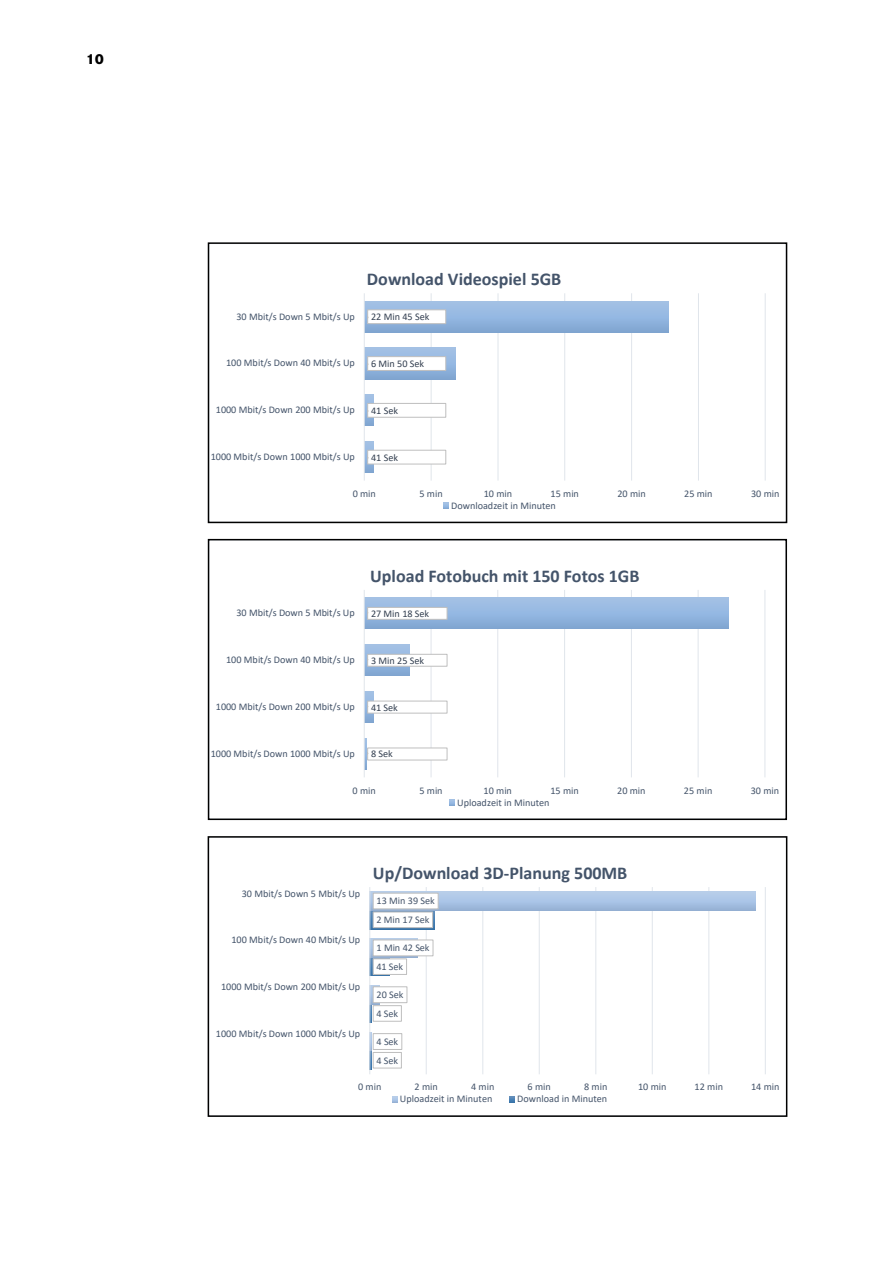
<style>
.page{position:relative;width:893px;height:1263px;background:#fff}
.page>*{position:absolute;margin:0;border:0;box-sizing:border-box;transform-origin:0 0}
.t1{font:700 18px "Calibri";color:#44546a}
.t2{font:800 15px "Corporate S Pro";color:#000}
.t3{font:10.2px "Calibri";color:#44546a}
.t4{font:10.2px "Calibri";color:#333f50}
</style>
<div class="page">
<hr style="left:431px;top:293px;width:1px;height:188px;background:#e0e5eb">
<hr style="left:498px;top:293px;width:1px;height:188px;background:#e0e5eb">
<hr style="left:564px;top:293px;width:1px;height:188px;background:#e0e5eb">
<hr style="left:631px;top:293px;width:1px;height:188px;background:#e0e5eb">
<hr style="left:698px;top:293px;width:1px;height:188px;background:#e0e5eb">
<hr style="left:765px;top:293px;width:1px;height:188px;background:#e0e5eb">
<svg style="left:365px;top:441px;width:8px;height:32px"></svg>
<svg style="left:365px;top:395px;width:8px;height:31px"></svg>
<svg style="left:365px;top:348px;width:91px;height:31px;background:#92b4dc"></svg>
<svg style="left:365px;top:301px;width:303px;height:31px;background:#93b5de"></svg>
<hr style="left:364px;top:293px;width:1px;height:188px;background:#e0e5eb">
<svg style="left:367px;top:449px;width:80px;height:16px"></svg>
<svg style="left:367px;top:403px;width:80px;height:15px"></svg>
<svg style="left:367px;top:356px;width:80px;height:15px"></svg>
<svg style="left:367px;top:309px;width:80px;height:15px"></svg>
<svg style="left:443px;top:503px;width:6px;height:5px"></svg>
<div style="left:208px;top:242px;width:579px;height:281px;border:2px solid #000"></div>
<hr style="left:431px;top:590px;width:1px;height:187px;background:#e0e5eb">
<hr style="left:497px;top:590px;width:1px;height:187px;background:#e0e5eb">
<hr style="left:564px;top:590px;width:1px;height:187px;background:#e0e5eb">
<hr style="left:631px;top:590px;width:1px;height:187px;background:#e0e5eb">
<hr style="left:698px;top:590px;width:1px;height:187px;background:#e0e5eb">
<hr style="left:764px;top:590px;width:1px;height:187px;background:#e0e5eb">
<svg style="left:365px;top:738px;width:1px;height:32px"></svg>
<svg style="left:365px;top:691px;width:8px;height:32px"></svg>
<svg style="left:365px;top:645px;width:45px;height:31px"></svg>
<svg style="left:365px;top:598px;width:364px;height:31px;background:#93b5de"></svg>
<hr style="left:364px;top:590px;width:1px;height:187px;background:#e0e5eb">
<svg style="left:367px;top:747px;width:81px;height:14px"></svg>
<svg style="left:367px;top:700px;width:81px;height:14px"></svg>
<svg style="left:367px;top:653px;width:81px;height:14px"></svg>
<svg style="left:367px;top:607px;width:81px;height:13px"></svg>
<svg style="left:449px;top:800px;width:6px;height:5px"></svg>
<div style="left:208px;top:539px;width:579px;height:281px;border:2px solid #000"></div>
<hr style="left:426px;top:887px;width:1px;height:187px;background:#e0e5eb">
<hr style="left:482px;top:887px;width:1px;height:187px;background:#e0e5eb">
<hr style="left:539px;top:887px;width:1px;height:187px;background:#e0e5eb">
<hr style="left:595px;top:887px;width:1px;height:187px;background:#e0e5eb">
<hr style="left:652px;top:887px;width:1px;height:187px;background:#e0e5eb">
<hr style="left:708px;top:887px;width:1px;height:187px;background:#e0e5eb">
<hr style="left:765px;top:887px;width:1px;height:187px;background:#e0e5eb">
<svg style="left:370px;top:1004px;width:2px;height:19px"></svg>
<svg style="left:370px;top:957px;width:19px;height:19px"></svg>
<svg style="left:370px;top:910px;width:64px;height:19px"></svg>
<svg style="left:370px;top:1032px;width:2px;height:37px"></svg>
<svg style="left:370px;top:985px;width:9px;height:19px"></svg>
<svg style="left:370px;top:938px;width:48px;height:19px"></svg>
<svg style="left:370px;top:892px;width:385px;height:18px;background:#a9c2e3"></svg>
<hr style="left:369px;top:887px;width:1px;height:187px;background:#e0e5eb">
<div style="left:373px;top:1052px;width:29px;height:16px;background:#fff;border:1px solid #bfbfbf"></div>
<div style="left:373px;top:1005px;width:29px;height:17px;border:1px solid #bfbfbf"></div>
<div style="left:373px;top:958px;width:34px;height:17px;background:#fff;border:1px solid #bfbfbf"></div>
<div style="left:373px;top:912px;width:60px;height:16px;background:#fff;border:1px solid #bfbfbf"></div>
<div style="left:373px;top:1033px;width:29px;height:17px;border:1px solid #bfbfbf"></div>
<div style="left:373px;top:987px;width:34px;height:16px;background:#fff"></div>
<div style="left:373px;top:986px;width:34px;height:17px;border:1px solid #bfbfbf"></div>
<div style="left:373px;top:940px;width:60px;height:16px;background:#fff"></div>
<div style="left:373px;top:939px;width:60px;height:17px;border:1px solid #bfbfbf"></div>
<div style="left:373px;top:893px;width:66px;height:16px;background:#fff;border:1px solid #bfbfbf"></div>
<svg style="left:392px;top:1097px;width:6px;height:5px"></svg>
<svg style="left:509px;top:1097px;width:6px;height:5px"></svg>
<div style="left:208px;top:836px;width:579px;height:281px;border:2px solid #000"></div>
<h2 class="t2" style="left:86px;top:47px;width:20px">10</h2>
<p class="t3" style="left:236px;top:309px;width:120px">30 Mbit/s Down 5 Mbit/s Up</p>
<p class="t1" style="left:367px;top:266px;width:196px">Download Videospiel 5GB</p>
<p class="t4" style="left:371px;top:310px;width:60px">22 Min 45 Sek</p>
<p class="t3" style="left:226px;top:356px;width:130px">100 Mbit/s Down 40 Mbit/s Up</p>
<p class="t4" style="left:371px;top:356px;width:55px">6 Min 50 Sek</p>
<p class="t3" style="left:216px;top:403px;width:141px">1000 Mbit/s Down 200 Mbit/s Up</p>
<p class="t3" style="left:211px;top:449px;width:146px">1000 Mbit/s Down 1000 Mbit/s Up</p>
<p class="t4" style="left:371px;top:403px;width:28px">41 Sek</p>
<p class="t4" style="left:371px;top:450px;width:28px">41 Sek</p>
<p class="t3" style="left:353px;top:486px;width:25px">0 min</p>
<p class="t3" style="left:419px;top:486px;width:25px">5 min</p>
<p class="t3" style="left:484px;top:486px;width:30px">10 min</p>
<p class="t3" style="left:551px;top:486px;width:30px">15 min</p>
<p class="t3" style="left:617px;top:486px;width:30px">20 min</p>
<p class="t3" style="left:684px;top:486px;width:30px">25 min</p>
<p class="t3" style="left:751px;top:486px;width:30px">30 min</p>
<p class="t3" style="left:451px;top:498px;width:106px">Downloadzeit in Minuten</p>
<p class="t1" style="left:370px;top:563px;width:271px">Upload Fotobuch mit 150 Fotos 1GB</p>
<p class="t3" style="left:236px;top:606px;width:120px">30 Mbit/s Down 5 Mbit/s Up</p>
<p class="t4" style="left:371px;top:606px;width:60px">27 Min 18 Sek</p>
<p class="t3" style="left:226px;top:653px;width:130px">100 Mbit/s Down 40 Mbit/s Up</p>
<p class="t4" style="left:371px;top:653px;width:55px">3 Min 25 Sek</p>
<p class="t3" style="left:216px;top:699px;width:141px">1000 Mbit/s Down 200 Mbit/s Up</p>
<p class="t4" style="left:371px;top:700px;width:28px">41 Sek</p>
<p class="t3" style="left:211px;top:746px;width:146px">1000 Mbit/s Down 1000 Mbit/s Up</p>
<p class="t4" style="left:371px;top:747px;width:23px">8 Sek</p>
<p class="t3" style="left:353px;top:783px;width:25px">0 min</p>
<p class="t3" style="left:419px;top:783px;width:25px">5 min</p>
<p class="t3" style="left:484px;top:783px;width:30px">10 min</p>
<p class="t3" style="left:550px;top:783px;width:30px">15 min</p>
<p class="t3" style="left:617px;top:783px;width:30px">20 min</p>
<p class="t3" style="left:684px;top:783px;width:30px">25 min</p>
<p class="t3" style="left:751px;top:783px;width:30px">30 min</p>
<p class="t3" style="left:457px;top:795px;width:94px">Uploadzeit in Minuten</p>
<p class="t3" style="left:242px;top:886px;width:120px">30 Mbit/s Down 5 Mbit/s Up</p>
<p class="t3" style="left:231px;top:933px;width:130px">100 Mbit/s Down 40 Mbit/s Up</p>
<p class="t3" style="left:221px;top:980px;width:141px">1000 Mbit/s Down 200 Mbit/s Up</p>
<p class="t3" style="left:216px;top:1027px;width:146px">1000 Mbit/s Down 1000 Mbit/s Up</p>
<p class="t1" style="left:373px;top:860px;width:256px">Up/Download 3D-Planung 500MB</p>
<p class="t3" style="left:376px;top:894px;width:60px">13 Min 39 Sek</p>
<p class="t3" style="left:376px;top:913px;width:55px">2 Min 17 Sek</p>
<p class="t3" style="left:376px;top:941px;width:55px">1 Min 42 Sek</p>
<p class="t3" style="left:376px;top:959px;width:28px">41 Sek</p>
<p class="t3" style="left:376px;top:988px;width:28px">20 Sek</p>
<p class="t3" style="left:376px;top:1006px;width:23px">4 Sek</p>
<p class="t3" style="left:376px;top:1034px;width:23px">4 Sek</p>
<p class="t3" style="left:376px;top:1053px;width:23px">4 Sek</p>
<p class="t3" style="left:358px;top:1080px;width:25px">0 min</p>
<p class="t3" style="left:415px;top:1080px;width:25px">2 min</p>
<p class="t3" style="left:471px;top:1080px;width:25px">4 min</p>
<p class="t3" style="left:528px;top:1080px;width:25px">6 min</p>
<p class="t3" style="left:584px;top:1080px;width:25px">8 min</p>
<p class="t3" style="left:638px;top:1080px;width:30px">10 min</p>
<p class="t3" style="left:695px;top:1080px;width:30px">12 min</p>
<p class="t3" style="left:751px;top:1080px;width:30px">14 min</p>
<p class="t3" style="left:400px;top:1092px;width:94px">Uploadzeit in Minuten</p>
<p class="t3" style="left:517px;top:1092px;width:92px">Download in Minuten</p>
</div>
